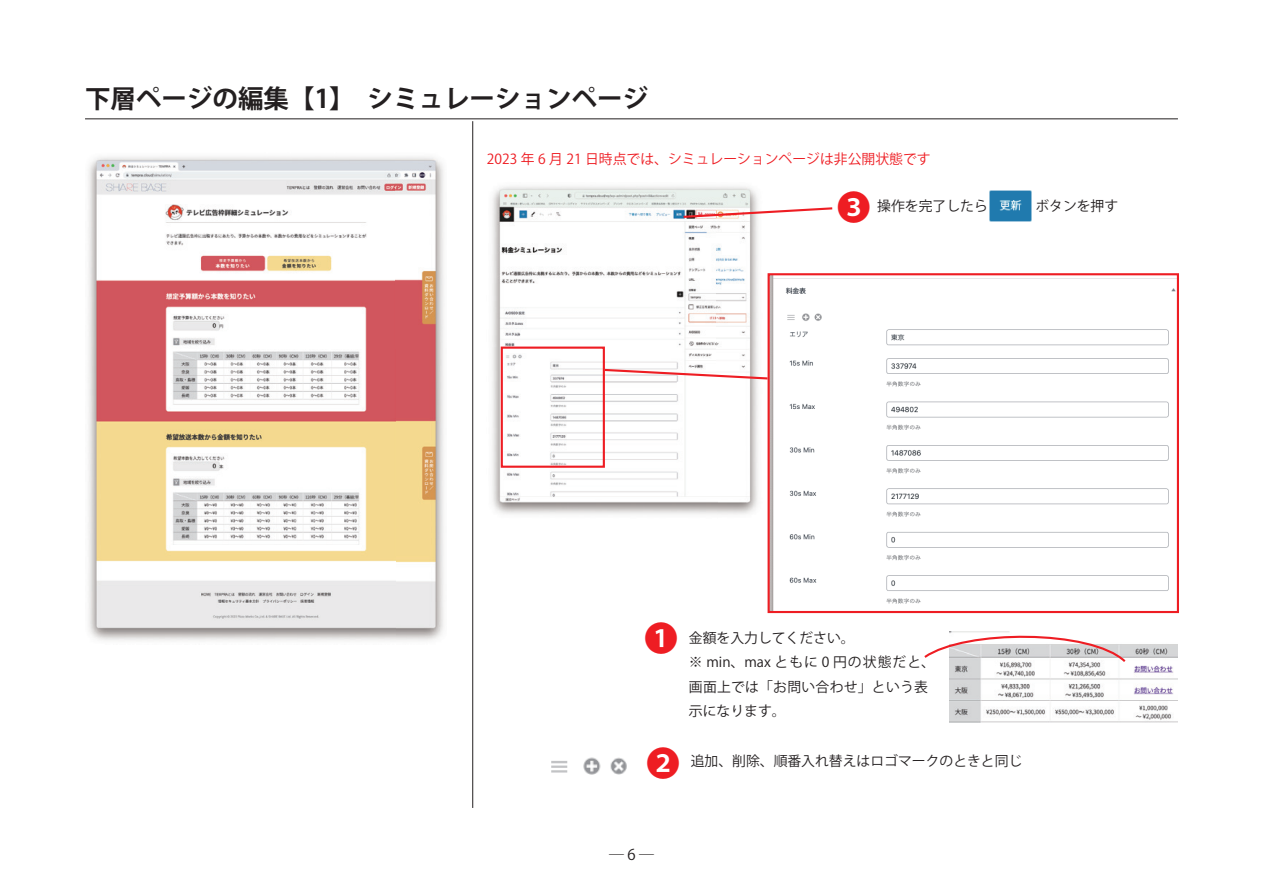
<style>
.page{position:relative;width:1263px;height:893px;background:#fff}
.page>*{position:absolute;margin:0;border:0;box-sizing:border-box;transform-origin:0 0}
.t1{font:34.05px "Koz Go Pro";color:#ee1d23}
.t2{font:700 25.5px "Koz Go Pro";color:#231f20}
.t3{font:14.85px "Koz Go Pro";color:#231f20}
.t4{font:13.8px/24.2px "Koz Go Pro";color:#231f20}
.t5{font:13.8px "Koz Go Pro";color:#ee1d23}
</style>
<div class="page">
<hr style="left:472px;top:121px;width:1px;height:687px;background:#231f20">
<hr style="left:85px;top:119px;width:1093px;height:1px;background:#231f20">
<img style="left:88px;top:157px;width:356px;height:484px">
<img style="left:492px;top:186px;width:266px;height:329px">
<img style="left:770px;top:276px;width:406px;height:334px">
<div style="left:767px;top:273px;width:412px;height:340px;border:2px solid #ee1d23"></div>
<div style="left:501px;top:347px;width:104px;height:121px;border:2px solid #ee1d23"></div>
<svg style="left:603px;top:368px;width:167px;height:13px"></svg>
<svg style="left:681px;top:206px;width:152px;height:13px"></svg>
<img style="left:989px;top:190px;width:43px;height:32px">
<img style="left:551px;top:757px;width:76px;height:18px">
<img style="left:949px;top:644px;width:229px;height:79px">
<svg style="left:924px;top:631px;width:204px;height:33px"></svg>
<h2 class="t2" style="left:85px;top:82px;width:565px">下層ページの編集【1】　シミュレーションページ</h2>
<p class="t5" style="left:487px;top:150px;width:445px">2023 年 6 月 21 日時点では、シミュレーションページは非公開状態です</p>
<h1 class="t1" style="left:837px;top:186px;width:36px">❸</h1>
<p class="t4" style="left:877px;top:194px;width:112px">操作を完了したら</p>
<p class="t4" style="left:1035px;top:194px;width:84px">ボタンを押す</p>
<h1 class="t1" style="left:644px;top:616px;width:36px">❶</h1>
<h1 class="t1" style="left:646px;top:742px;width:36px">❷</h1>
<p class="t4" style="left:689px;top:626px;width:248px">金額を入力してください。<br>※ min、max ともに 0 円の状態だと、画面上では「お問い合わせ」という表示になります。</p>
<p class="t4" style="left:691px;top:749px;width:333px">追加、削除、順番入れ替えはロゴマークのときと同じ</p>
<p class="t3" style="left:609px;top:845px;width:46px">─ 6 ─</p>
</div>
